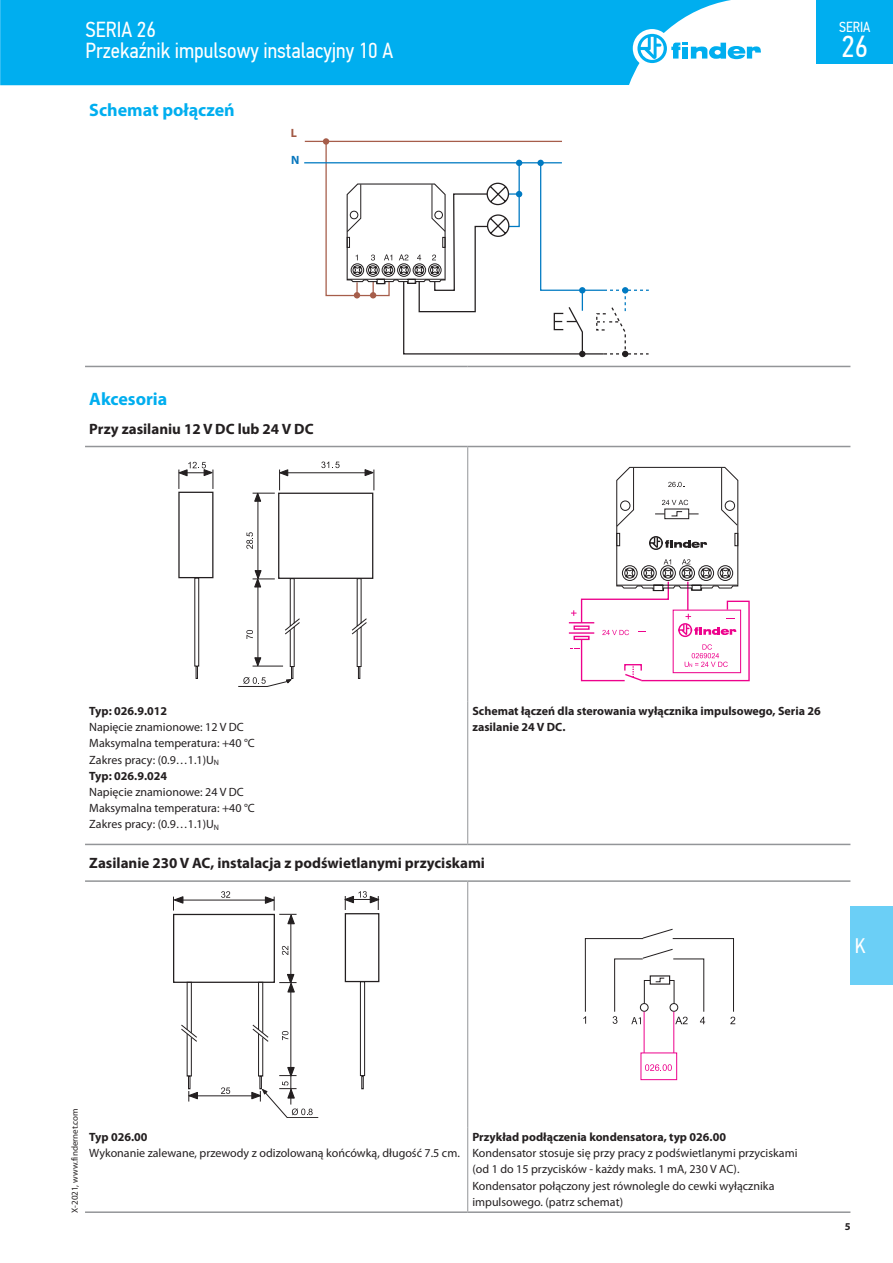
<style>
.page{position:relative;width:893px;height:1263px;background:#fff}
.page>*{position:absolute;margin:0;border:0;box-sizing:border-box;transform-origin:0 0}
.t1{font:30.3px "PF Din Text Cond Pro";color:#fff}
.t2{font:21.75px/21px "PF Din Text Cond Pro";color:#fff}
.t3{font:21px "PF Din Text Cond Pro";color:#fff}
.t4{font:700 18px "Myriad Pro";color:#00aeef}
.t5{font:700 15px "Myriad Pro";color:#231f20}
.t6{font:14.55px "PF Din Text Cond Pro";color:#fff}
.t7{font:12px/16.2px "Myriad Pro";color:#231f20}
.t8{font:700 12px/16.2px "Myriad Pro";color:#231f20}
.t9{font:700 12px "Myriad Pro";color:#0776bd}
.t10{font:700 12px "Myriad Pro";color:#a25844}
.t11{font:700 10.5px "Myriad Pro";color:#231f20}
.t12{font:9px "Myriad Pro";color:#231f20}
.s1{font-weight:700}
</style>
<div class="page">
<div style="left:850px;top:906px;width:43px;height:78px;background:#6bcff6"></div>
<hr style="left:85px;top:366px;width:383px;height:1px;background:#939598">
<hr style="left:468px;top:366px;width:382px;height:1px;background:#939598">
<hr style="left:85px;top:446px;width:383px;height:1px;background:#939598">
<hr style="left:468px;top:446px;width:382px;height:1px;background:#939598">
<hr style="left:85px;top:880px;width:383px;height:2px;background:#939598">
<hr style="left:468px;top:880px;width:382px;height:2px;background:#939598">
<hr style="left:85px;top:1211px;width:383px;height:2px;background:#939598">
<hr style="left:468px;top:1211px;width:382px;height:2px;background:#939598">
<hr style="left:467px;top:447px;width:1px;height:255px;background:#939598">
<hr style="left:467px;top:702px;width:1px;height:142px;background:#939598">
<hr style="left:467px;top:882px;width:1px;height:246px;background:#939598">
<hr style="left:467px;top:1128px;width:1px;height:83px;background:#939598">
<hr style="left:85px;top:844px;width:383px;height:1px;background:#939598">
<hr style="left:468px;top:844px;width:382px;height:1px;background:#939598">
<hr style="left:305px;top:141px;width:257px;height:1px;background:#a65d4a">
<hr style="left:304px;top:162px;width:258px;height:1px;background:#007ac2">
<div style="left:323px;top:138px;width:6px;height:7px;background:#a65d4a;border-radius:50%"></div>
<svg style="left:325px;top:140px;width:324px;height:217px"></svg>
<svg style="left:178px;top:461px;width:197px;height:226px"></svg>
<svg style="left:569px;top:467px;width:181px;height:214px"></svg>
<hr style="left:291px;top:916px;width:1px;height:65px;background:#231f20">
<hr style="left:176px;top:900px;width:95px;height:1px;background:#231f20">
<svg style="left:282px;top:946px;width:6px;height:9px"></svg>
<svg style="left:264px;top:896px;width:33px;height:29px"></svg>
<svg style="left:173px;top:896px;width:11px;height:14px"></svg>
<svg style="left:221px;top:891px;width:9px;height:7px"></svg>
<div style="left:345px;top:913px;width:34px;height:69px;border:1px solid #231f20"></div>
<svg style="left:344px;top:891px;width:35px;height:19px"></svg>
<div style="left:173px;top:914px;width:102px;height:69px;border:1px solid #231f20"></div>
<div style="left:360px;top:981px;width:5px;height:95px;border:1px solid #231f20"></div>
<div style="left:361px;top:1075px;width:3px;height:14px;border:1px solid #231f20"></div>
<svg style="left:180px;top:973px;width:139px;height:145px"></svg>
<div style="left:640px;top:1052px;width:37px;height:28px;border:1px solid #ed028c"></div>
<svg style="left:645px;top:1064px;width:27px;height:7px"></svg>
<hr style="left:673px;top:1012px;width:1px;height:41px;background:#ed028c">
<hr style="left:644px;top:1012px;width:1px;height:41px;background:#ed028c">
<svg style="left:583px;top:929px;width:152px;height:95px"></svg>
<div style="left:0;top:0;width:731px;height:85px;background:#00aeef"></div>
<div style="left:633px;top:29px;width:38px;height:39px;background:#fff;border-radius:50%"></div>
<svg style="left:637px;top:34px;width:124px;height:29px"></svg>
<div style="left:816px;top:0;width:77px;height:64px;background:#00aeef"></div>
<h2 class="t2" style="left:85px;top:19px;width:309px">SERIA 26<br>Przekaźnik impulsowy instalacyjny 10 A</h2>
<h3 class="t4" style="left:89px;top:98px;width:147px">Schemat połączeń</h3>
<p class="t10" style="left:291px;top:125px;width:8px">L</p>
<p class="t9" style="left:291px;top:152px;width:10px">N</p>
<h3 class="t4" style="left:89px;top:387px;width:80px">Akcesoria</h3>
<p class="t5" style="left:89px;top:419px;width:226px">Przy zasilaniu 12 V DC lub 24 V DC</p>
<p class="t6" style="left:839px;top:19px;width:33px">SERIA</p>
<h1 class="t1" style="left:841px;top:28px;width:28px">26</h1>
<p class="t8" style="left:89px;top:702px;width:79px">Typ: 026.9.012</p>
<p class="t7" style="left:89px;top:719px;width:167px">Napięcie znamionowe: 12 V DC<br>Maksymalna temperatura: +40 °C<br>Zakres pracy: (0.9…1.1)U<sub>N<br></sub><span class="s1">Typ: 026.9.024</span></p>
<p class="t7" style="left:89px;top:784px;width:167px">Napięcie znamionowe: 24 V DC<br>Maksymalna temperatura: +40 °C<br>Zakres pracy: (0.9…1.1)U<sub>N</sub></p>
<p class="t8" style="left:472px;top:702px;width:350px">Schemat łączeń dla sterowania wyłącznika impulsowego, Seria 26 zasilanie 24 V DC.</p>
<p class="t5" style="left:89px;top:853px;width:397px">Zasilanie 230 V AC, instalacja z podświetlanymi przyciskami</p>
<h3 class="t3" style="left:855px;top:933px;width:12px">K</h3>
<p class="t12" style="left:69px;top:1213px;width:106px;rotate:-90deg">X-2021, www.findernet.com</p>
<p class="t8" style="left:89px;top:1128px;width:60px">Typ 026.00</p>
<p class="t7" style="left:89px;top:1145px;width:372px">Wykonanie zalewane, przewody z odizolowaną końcówką, długość 7.5 cm.</p>
<p class="t8" style="left:472px;top:1128px;width:255px">Przykład podłączenia kondensatora, typ 026.00</p>
<p class="t7" style="left:472px;top:1145px;width:327px">Kondensator stosuje się przy pracy z podświetlanymi przyciskami (od 1 do 15 przycisków - każdy maks. 1 mA, 230 V AC).<br>Kondensator połączony jest równolegle do cewki wyłącznika impulsowego. (patrz schemat)</p>
<p class="t11" style="left:845px;top:1219px;width:7px">5</p>
</div>
